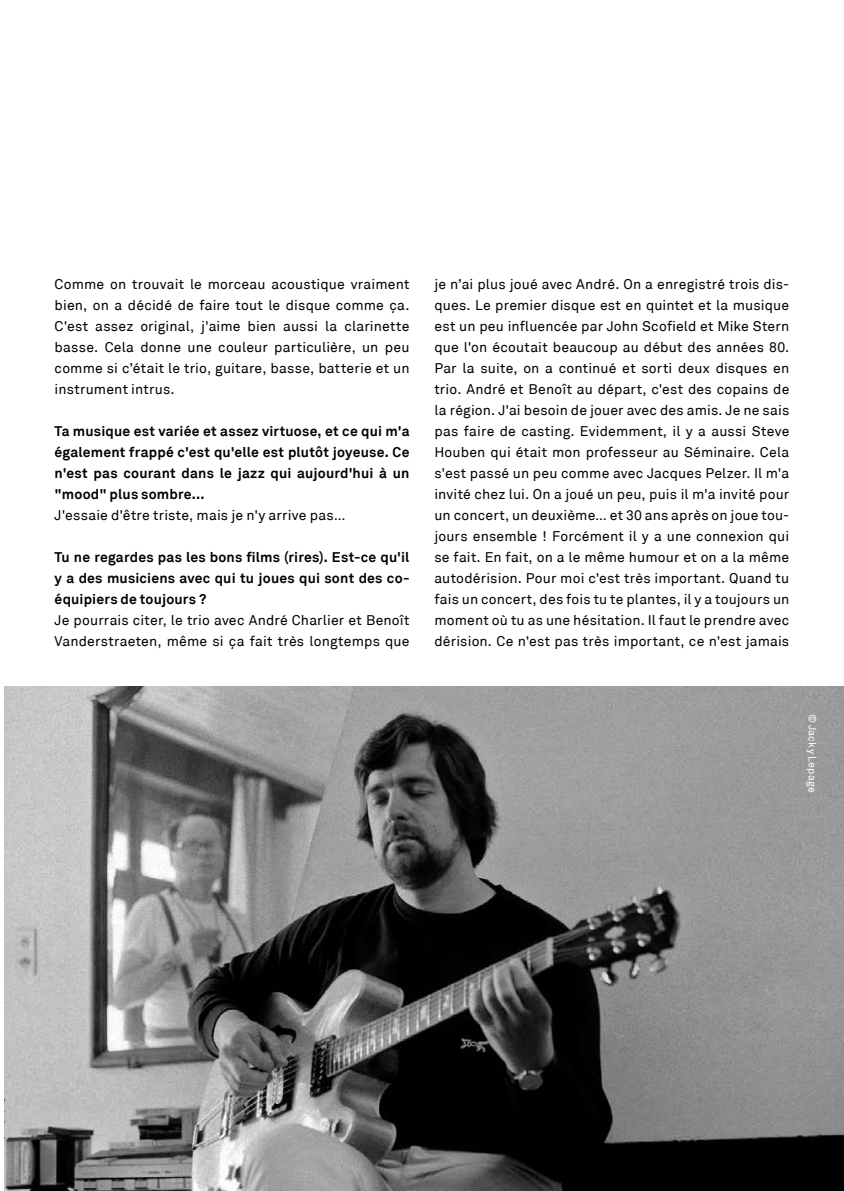
<style>
.page{position:relative;width:844px;height:1191px;background:#fff}
.page>*{position:absolute;margin:0;border:0;box-sizing:border-box;transform-origin:0 0}
.t1{font:14px/21px "Akkurat";letter-spacing:.01em;color:#000;text-align:justify}
.t2{font:700 14px/21px "Akkurat";letter-spacing:.01em;color:#000;text-align:justify}
.t3{font:10.5px "Akkurat";letter-spacing:.02em;color:#fff}
</style>
<div class="page">
<img style="left:5px;top:686px;width:838px;height:505px">
<p class="t1" style="left:55px;top:274px;width:356px">Comme on trouvait le morceau acoustique vraiment bien, on a décidé de faire tout le disque comme ça.<br>C'est assez original, j'aime bien aussi la clarinette basse. Cela donne une couleur particulière, un peu comme si c’était le trio, guitare, basse, batterie et un instrument intrus.</p>
<p class="t2" style="left:55px;top:420px;width:356px">Ta musique est variée et assez virtuose, et ce qui m'a également frappé c'est qu'elle est plutôt joyeuse. Ce n'est pas courant dans le jazz qui aujourd'hui à un "mood" plus sombre...</p>
<p class="t1" style="left:55px;top:505px;width:292px">J'essaie d'être triste, mais je n'y arrive pas…</p>
<p class="t2" style="left:55px;top:546px;width:356px">Tu ne regardes pas les bons films (rires). Est-ce qu'il y a des musiciens avec qui tu joues qui sont des co&shy;équipiers de toujours ?</p>
<p class="t1" style="left:55px;top:610px;width:356px">Je pourrais citer, le trio avec André Charlier et Benoît<br>Vanderstraeten, même si ça fait très longtemps que</p>
<p class="t1" style="left:434px;top:274px;width:356px">je n’ai plus joué avec André. On a enregistré trois dis&shy;ques. Le premier disque est en quintet et la musique est un peu influencée par John Scofield et Mike Stern que l'on écoutait beaucoup au début des années 80.<br>Par la suite, on a continué et sorti deux disques en trio. André et Benoît au départ, c'est des copains de la région. J'ai besoin de jouer avec des amis. Je ne sais pas faire de casting. Evidemment, il y a aussi Steve Houben qui était mon professeur au Séminaire. Cela s'est passé un peu comme avec Jacques Pelzer. Il m'a invité chez lui. On a joué un peu, puis il m'a invité pour un concert, un deuxième… et 30 ans après on joue tou&shy;jours ensemble ! Forcément il y a une connexion qui se fait. En fait, on a le même humour et on a la même autodérision. Pour moi c'est très important. Quand tu fais un concert, des fois tu te plantes, il y a toujours un moment où tu as une hésitation. Il faut le prendre avec dérision. Ce n'est pas très important, ce n'est jamais</p>
<p class="t3" style="left:818px;top:713px;width:81px;rotate:90deg">© Jacky Lepage</p>
</div>
